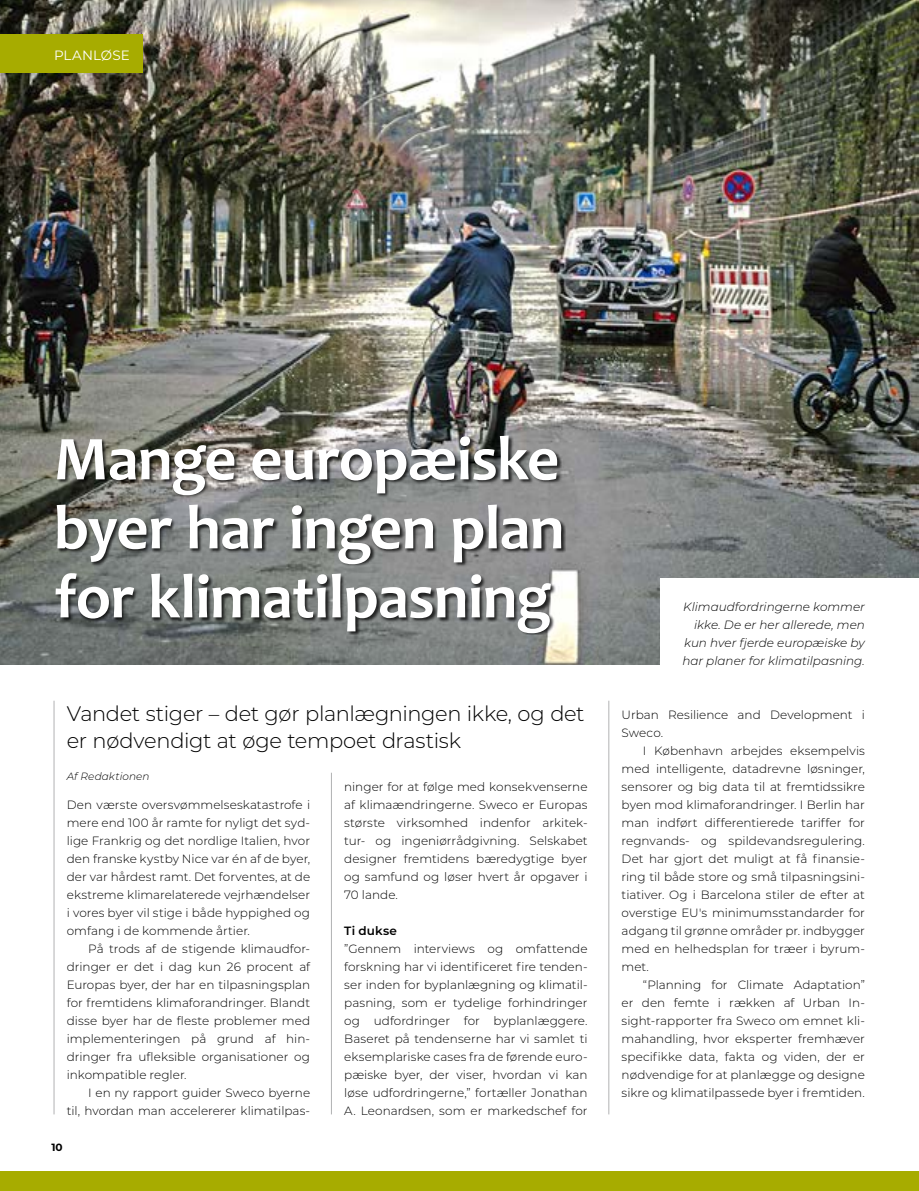
<style>
.page{position:relative;width:919px;height:1191px;background:#fff}
.page>*{position:absolute;margin:0;border:0;box-sizing:border-box;transform-origin:0 0}
.t1{font:700 63px/69px "Candara";letter-spacing:-.01em;color:#fff;text-align:justify}
.t2{font:300 21px/27px "Montserrat";letter-spacing:-.015em;color:#000}
.t3{font:13.5px "Montserrat";letter-spacing:.005em;color:#fff}
.t4{font:300 12px/18px "Montserrat";letter-spacing:.005em;color:#000;text-align:justify}
.t5{font:italic 300 12px/18px "Montserrat";color:#000;text-align:right}
.t6{font:600 12px "Montserrat";letter-spacing:.02em;color:#000}
.t7{font:italic 300 10.5px "Montserrat";letter-spacing:.005em;color:#000}
.t8{font:700 10.5px "Montserrat";color:#000}
</style>
<div class="page">
<img style="left:0;top:0;width:918px;height:665px">
<hr style="left:54px;top:700px;width:1px;height:414px;background:#b1b2b3">
<hr style="left:608px;top:700px;width:1px;height:414px;background:#b1b2b3">
<div style="left:55px;top:437px;width:510px;height:198px;background:#000;opacity:.75"></div>
<div style="left:660px;top:578px;width:258px;height:108px;background:#fff"></div>
<hr style="left:331px;top:772px;width:1px;height:342px;background:#b1b2b3">
<div style="left:0;top:1171px;width:918px;height:20px;background:#a7ac00"></div>
<div style="left:0;top:34px;width:143px;height:39px;background:#a7ac00"></div>
<p class="t3" style="left:54px;top:46px;width:77px">PLANLØSE</p>
<h1 class="t1" style="left:54px;top:423px;width:512px">Mange europæiske byer har ingen plan for klimatilpasning</h1>
<h2 class="t2" style="left:67px;top:699px;width:519px">Vandet stiger – det gør planlægningen ikke, og det er nødvendigt at øge tempoet drastisk</h2>
<p class="t7" style="left:67px;top:769px;width:84px">Af Redaktionen</p>
<p class="t4" style="left:67px;top:795px;width:245px">Den værste oversvømmelseskatastrofe i mere end 100 år ramte for nyligt det syd&shy;lige Frankrig og det nordlige Italien, hvor den franske kystby Nice var én af de byer, der var hårdest ramt. Det forventes, at de ekstreme klimarelaterede vejrhændelser i vores byer vil stige i både hyppighed og omfang i de kommende årtier.</p>
<p class="t4" style="left:67px;top:939px;width:245px;text-indent:21px">På trods af de stigende klimaudfor&shy;dringer er det i dag kun 26 procent af Europas byer, der har en tilpasningsplan for fremtidens klimaforandringer. Blandt disse byer har de fleste problemer med implementeringen på grund af hin&shy;dringer fra ufleksible organisationer og inkompatible regler.</p>
<p class="t4" style="left:67px;top:1083px;width:245px;text-align:right">I en ny rapport guider Sweco byerne<br>til, hvordan man accelererer klimatilpas-</p>
<p class="t8" style="left:51px;top:1139px;width:13px">10</p>
<p class="t4" style="left:344px;top:777px;width:245px">ninger for at følge med konsekvenserne af klimaændringerne. Sweco er Europas største virksomhed indenfor arkitek&shy;tur- og ingeniørrådgivning. Selskabet designer fremtidens bæredygtige byer og samfund og løser hvert år opgaver i 70 lande.</p>
<p class="t6" style="left:344px;top:922px;width:54px">Ti dukse</p>
<p class="t4" style="left:344px;top:939px;width:245px">”Gennem interviews og omfattende forskning har vi identificeret fire tenden&shy;ser inden for byplanlægning og klimatil&shy;pasning, som er tydelige forhindringer og udfordringer for byplanlæggere.<br>Baseret på tendenserne har vi samlet ti eksemplariske cases fra de førende euro&shy;pæiske byer, der viser, hvordan vi kan løse udfordringerne,” fortæller Jonathan A. Leonardsen, som er markedschef for</p>
<p class="t5" style="left:682px;top:597px;width:184px">Klimaudfordringerne kommer ikke. De er her allerede, men kun hver fjerde europæiske by har planer for klimatilpasning.</p>
<p class="t4" style="left:621px;top:705px;width:245px">Urban Resilience and Development i<br>Sweco.</p>
<p class="t4" style="left:621px;top:741px;width:245px;text-indent:21px">I København arbejdes eksempelvis med intelligente, datadrevne løsninger, sensorer og big data til at fremtidssikre byen mod klimaforandringer. I Berlin har man indført differentierede tariffer for regnvands- og spildevandsregulering.<br>Det har gjort det muligt at få finansie&shy;ring til både store og små tilpasningsini&shy;tiativer. Og i Barcelona stiler de efter at overstige EU's minimumsstandarder for adgang til grønne områder pr. indbygger med en helhedsplan for træer i byrum&shy;met.</p>
<p class="t4" style="left:621px;top:975px;width:245px;text-indent:21px">“Planning for Climate Adaptation” er den femte i rækken af Urban In&shy;sight-rapporter fra Sweco om emnet kli&shy;mahandling, hvor eksperter fremhæver specifikke data, fakta og viden, der er nødvendige for at planlægge og designe sikre og klimatilpassede byer i fremtiden.</p>
</div>
